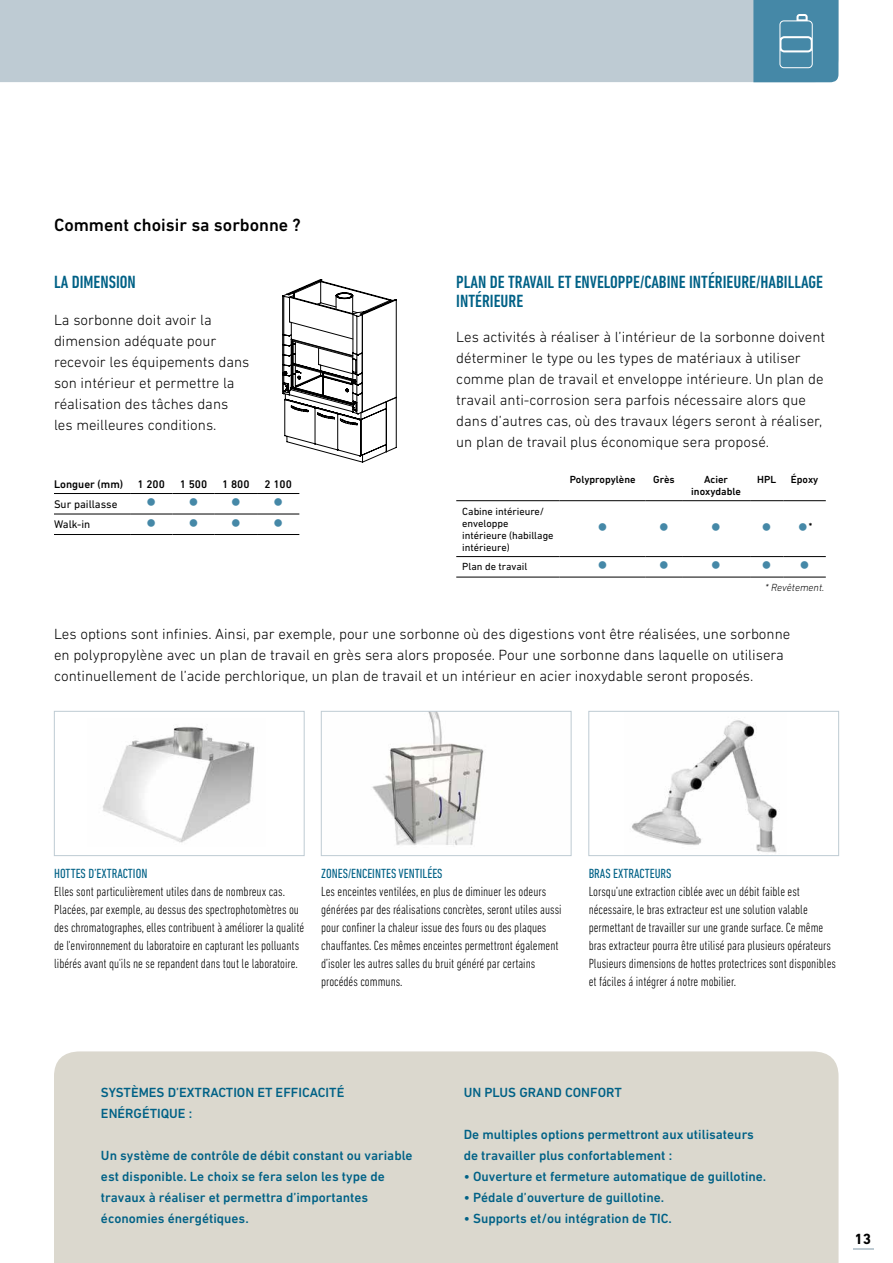
<style>
.page{position:relative;width:893px;height:1263px;background:#fff}
.page>*{position:absolute;margin:0;border:0;box-sizing:border-box;transform-origin:0 0}
.t1{font:500 condensed 18px/19.5px "DIN Next LT Pro";color:#006186}
.t2{font:500 18px "DIN Next LT Pro";color:#000}
.t3{font:300 15px/21px "DIN Next LT Pro";color:#000}
.t4{font:700 15px "DIN Next LT Pro";color:#000}
.t5{font:300 condensed 13.5px/18px "DIN Next LT Pro";color:#000}
.t6{font:500 13.5px/21px "DIN Next LT Pro";color:#006186}
.t7{font:condensed 13.5px "DIN Next LT Pro";color:#006186}
.t8{font:500 11.25px "DIN Next LT Pro";color:#000}
.t9{font:11.25px/20.5px "DIN Next LT Pro";color:#000}
.t10{font:10.5px/12px "DIN Next LT Pro";color:#000}
.t11{font:500 10.5px/12px "DIN Next LT Pro";color:#000;text-align:center}
.t12{font:italic 300 10.5px "DIN Next LT Pro";color:#000}
</style>
<div class="page">
<svg style="left:853px;top:1248px;width:20px;height:1px"></svg>
<div style="left:0;top:0;width:753px;height:82px;background:#becbd3"></div>
<div style="left:54px;top:1051px;width:784px;height:212px;background:#dbd8ce"></div>
<div style="left:54px;top:711px;width:250px;height:145px;border:1px solid #becbd3"></div>
<img style="left:632px;top:720px;width:145px;height:133px">
<div style="left:589px;top:711px;width:250px;height:145px;border:1px solid #becbd3"></div>
<img style="left:372px;top:713px;width:112px;height:132px">
<div style="left:321px;top:711px;width:250px;height:145px;border:1px solid #becbd3"></div>
<img style="left:103px;top:725px;width:152px;height:118px">
<svg style="left:282px;top:279px;width:115px;height:184px"></svg>
<svg style="left:753px;top:0;width:85px;height:82px"></svg>
<hr style="left:54px;top:493px;width:76px;height:1px;background:#000">
<hr style="left:130px;top:493px;width:42px;height:1px;background:#000">
<hr style="left:172px;top:493px;width:43px;height:1px;background:#000">
<hr style="left:215px;top:493px;width:42px;height:1px;background:#000">
<hr style="left:257px;top:493px;width:42px;height:1px;background:#000">
<hr style="left:54px;top:514px;width:76px;height:1px;background:#000">
<hr style="left:130px;top:514px;width:42px;height:1px;background:#000">
<hr style="left:172px;top:514px;width:43px;height:1px;background:#000">
<hr style="left:215px;top:514px;width:42px;height:1px;background:#000">
<hr style="left:257px;top:514px;width:42px;height:1px;background:#000">
<hr style="left:54px;top:534px;width:76px;height:1px;background:#000">
<hr style="left:130px;top:534px;width:42px;height:1px;background:#000">
<hr style="left:172px;top:534px;width:43px;height:1px;background:#000">
<hr style="left:215px;top:534px;width:42px;height:1px;background:#000">
<hr style="left:257px;top:534px;width:42px;height:1px;background:#000">
<hr style="left:456px;top:500px;width:104px;height:1px;background:#000">
<hr style="left:560px;top:500px;width:86px;height:1px;background:#000">
<hr style="left:646px;top:500px;width:36px;height:1px;background:#000">
<hr style="left:682px;top:500px;width:68px;height:1px;background:#000">
<hr style="left:750px;top:500px;width:33px;height:1px;background:#000">
<hr style="left:783px;top:500px;width:43px;height:1px;background:#000">
<hr style="left:456px;top:556px;width:104px;height:1px;background:#000">
<hr style="left:560px;top:556px;width:86px;height:1px;background:#000">
<hr style="left:646px;top:556px;width:36px;height:1px;background:#000">
<hr style="left:682px;top:556px;width:68px;height:1px;background:#000">
<hr style="left:750px;top:556px;width:33px;height:1px;background:#000">
<hr style="left:783px;top:556px;width:43px;height:1px;background:#000">
<hr style="left:456px;top:577px;width:104px;height:1px;background:#000">
<hr style="left:560px;top:577px;width:86px;height:1px;background:#000">
<hr style="left:646px;top:577px;width:36px;height:1px;background:#000">
<hr style="left:682px;top:577px;width:68px;height:1px;background:#000">
<hr style="left:750px;top:577px;width:33px;height:1px;background:#000">
<hr style="left:783px;top:577px;width:43px;height:1px;background:#000">
<h1 class="t2" style="left:54px;top:215px;width:248px">Comment choisir sa sorbonne ?</h1>
<h1 class="t1" style="left:54px;top:272px;width:83px">LA DIMENSION</h1>
<h1 class="t1" style="left:456px;top:272px;width:368px">PLAN DE TRAVAIL ET ENVELOPPE/CABINE INTÉRIEURE/HABILLAGE<br>INTÉRIEURE</h1>
<p class="t3" style="left:54px;top:309px;width:197px">La sorbonne doit avoir la dimension adéquate pour recevoir les équipements dans son intérieur et permettre la réalisation des tâches dans les meilleures conditions.</p>
<p class="t8" style="left:54px;top:477px;width:71px">Longuer (mm)</p>
<p class="t8" style="left:138px;top:477px;width:29px">1 200</p>
<p class="t8" style="left:180px;top:477px;width:29px">1 500</p>
<p class="t8" style="left:222px;top:477px;width:29px">1 800</p>
<p class="t8" style="left:265px;top:477px;width:29px">2 100</p>
<p class="t9" style="left:54px;top:494px;width:65px">Sur paillasse<br>Walk-in</p>
<p class="t3" style="left:456px;top:326px;width:370px">Les activités à réaliser à l’intérieur de la sorbonne doivent déterminer le type ou les types de matériaux à utiliser comme plan de travail et enveloppe intérieure. Un plan de travail anti-corrosion sera parfois nécessaire alors que dans d’autres cas, où des travaux légers seront à réaliser, un plan de travail plus économique sera proposé.</p>
<p class="t10" style="left:462px;top:505px;width:93px">Cabine intérieure/ enveloppe intérieure (habillage intérieure)</p>
<p class="t10" style="left:462px;top:561px;width:67px">Plan de travail</p>
<p class="t11" style="left:570px;top:473px;width:67px">Polypropylène</p>
<p class="t11" style="left:653px;top:473px;width:23px">Grès</p>
<p class="t11" style="left:691px;top:473px;width:51px">Acier inoxydable</p>
<p class="t11" style="left:757px;top:473px;width:20px">HPL</p>
<p class="t11" style="left:791px;top:473px;width:29px">Époxy</p>
<p class="t11" style="left:809px;top:520px;width:5px">*</p>
<p class="t12" style="left:765px;top:581px;width:61px">* Revêtement.</p>
<p class="t3" style="left:54px;top:623px;width:738px">Les options sont infinies. Ainsi, par exemple, pour une sorbonne où des digestions vont être réalisées, une sorbonne en polypropylène avec un plan de travail en grès sera alors proposée. Pour une sorbonne dans laquelle on utilisera continuellement de l’acide perchlorique, un plan de travail et un intérieur en acier inoxydable seront proposés.</p>
<p class="t7" style="left:54px;top:866px;width:95px">HOTTES D’EXTRACTION</p>
<p class="t5" style="left:54px;top:882px;width:252px">Elles sont particulièrement utiles dans de nombreux cas.<br>Placées, par exemple, au dessus des spectrophotomètres ou des chromatographes, elles contribuent à améliorer la qualité de l'environnement du laboratoire en capturant les polluants libérés avant qu'ils ne se repandent dans tout le laboratoire.</p>
<p class="t7" style="left:321px;top:866px;width:123px">ZONES/ENCEINTES VENTILÉES</p>
<p class="t5" style="left:321px;top:882px;width:242px">Les enceintes ventilées, en plus de diminuer les odeurs générées par des réalisations concrètes, seront utiles aussi pour confiner la chaleur issue des fours ou des plaques chauffantes. Ces mêmes enceintes permettront également d’isoler les autres salles du bruit généré par certains procédés communs.</p>
<p class="t7" style="left:589px;top:866px;width:84px">BRAS EXTRACTEURS</p>
<p class="t5" style="left:589px;top:882px;width:249px">Lorsqu’une extraction ciblée avec un débit faible est nécessaire, le bras extracteur est une solution valable permettant de travailler sur une grande surface. Ce même bras extracteur pourra être utilisé para plusieurs opérateurs Plusieurs dimensions de hottes protectrices sont disponibles et fáciles á intégrer á notre mobilier.</p>
<p class="t6" style="left:101px;top:1081px;width:245px">SYSTÈMES D’EXTRACTION ET EFFICACITÉ<br>ENÉRGÉTIQUE :</p>
<p class="t6" style="left:101px;top:1144px;width:313px">Un système de contrôle de débit constant ou variable est disponible. Le choix se fera selon les type de travaux à réaliser et permettra d’importantes économies énergétiques.</p>
<p class="t6" style="left:464px;top:1081px;width:160px">UN PLUS GRAND CONFORT</p>
<p class="t6" style="left:464px;top:1123px;width:292px">De multiples options permettront aux utilisateurs de travailler plus confortablement :</p>
<p class="t6" style="left:464px;top:1165px;width:304px">• Ouverture et fermeture automatique de guillotine.</p>
<p class="t6" style="left:464px;top:1186px;width:202px">• Pédale d’ouverture de guillotine.</p>
<p class="t6" style="left:464px;top:1207px;width:210px">• Supports et/ou intégration de TIC.</p>
<p class="t4" style="left:855px;top:1230px;width:18px">13</p>
</div>
